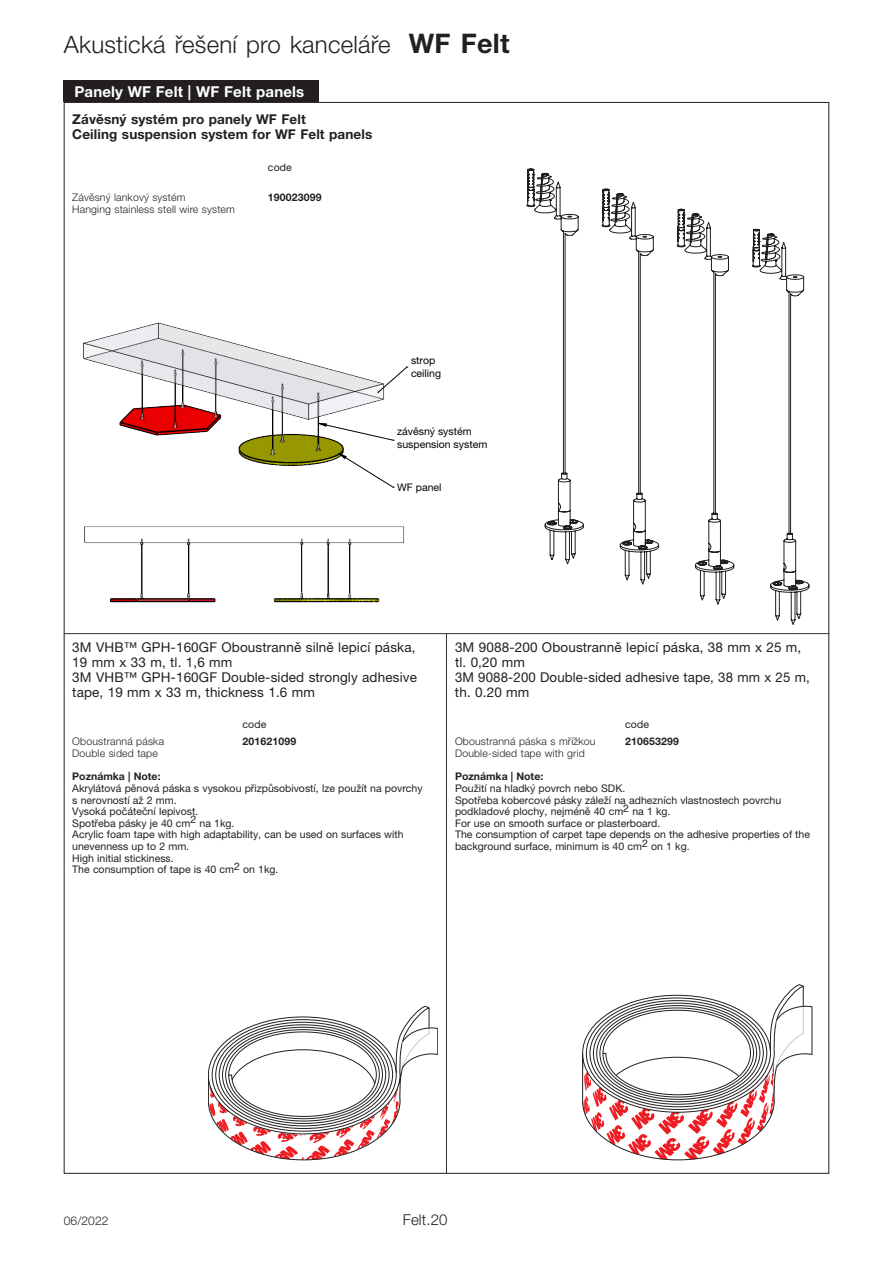
<style>
.page{position:relative;width:893px;height:1263px;background:#fff}
.page>*{position:absolute;margin:0;border:0;box-sizing:border-box;transform-origin:0 0}
.t1{font:300 24px "Helvetica Neue LT Pro";letter-spacing:.01em;color:#231f20}
.t2{font:700 15px "Helvetica Neue LT Pro";letter-spacing:.01em;color:#fff}
.t3{font:300 15px "Helvetica Neue LT Pro";letter-spacing:.01em;color:#231f20}
.t4{font:13.5px/14.9px "Helvetica Neue LT Pro";letter-spacing:.01em;color:#231f20}
.t5{font:700 13.5px/14.9px "Helvetica Neue LT Pro";letter-spacing:.01em;color:#231f20}
.t6{font:300 12px "Helvetica Neue LT Pro";letter-spacing:.01em;color:#231f20}
.t7{font:10.5px/11.6px "Helvetica Neue LT Pro";color:#231f20}
.t8{font:300 10.5px/11.6px "Helvetica Neue LT Pro";letter-spacing:.015em;color:#231f20}
.t9{font:700 10.5px "Helvetica Neue LT Pro";letter-spacing:.015em;color:#231f20}
.t10{font:10.5px/12.6px "Helvetica Neue LT Pro";color:#000}
.s1{font-weight:700;font-size:27px}
</style>
<div class="page">
<svg style="left:526px;top:168px;width:283px;height:457px"></svg>
<img style="left:83px;top:322px;width:236px;height:144px">
<img style="left:84px;top:526px;width:320px;height:77px">
<svg style="left:318px;top:366px;width:90px;height:122px"></svg>
<div style="left:64px;top:81px;width:255px;height:21px;background:#231f20"></div>
<hr style="left:64px;top:633px;width:765px;height:1px;background:#2f3134">
<hr style="left:446px;top:633px;width:1px;height:541px;background:#2f3134">
<svg style="left:208px;top:1006px;width:230px;height:154px"></svg>
<svg style="left:582px;top:984px;width:230px;height:176px"></svg>
<h1 class="t1" style="left:64px;top:30px;width:447px">Akustická řešení pro kanceláře <span class="s1">WF Felt</span></h1>
<h2 class="t2" style="left:74px;top:82px;width:231px">Panely WF Felt | WF Felt panels</h2>
<p class="t5" style="left:72px;top:112px;width:301px">Závěsný systém pro panely WF Felt<br>Ceiling suspension system for WF Felt panels</p>
<p class="t7" style="left:268px;top:162px;width:26px">code</p>
<p class="t8" style="left:72px;top:191px;width:164px">Závěsný lankový systém<br>Hanging stainless stell wire system</p>
<p class="t9" style="left:268px;top:191px;width:55px">190023099</p>
<p class="t10" style="left:411px;top:354px;width:32px">strop ceiling</p>
<p class="t10" style="left:397px;top:425px;width:92px">závěsný systém suspension system</p>
<p class="t10" style="left:397px;top:481px;width:46px">WF panel</p>
<p class="t4" style="left:72px;top:639px;width:346px">3M VHB™ GPH-160GF Oboustranně silně lepicí páska, 19 mm x 33 m, tl. 1,6 mm<br>3M VHB™ GPH-160GF Double-sided strongly adhesive tape, 19 mm x 33 m, thickness 1.6 mm</p>
<p class="t7" style="left:242px;top:719px;width:26px">code</p>
<p class="t8" style="left:72px;top:736px;width:93px">Oboustranná páska<br>Double sided tape</p>
<p class="t9" style="left:242px;top:735px;width:55px">201621099</p>
<p class="t9" style="left:72px;top:770px;width:90px">Poznámka | Note:</p>
<p class="t7" style="left:72px;top:782px;width:352px">Akrylátová pěnová páska s vysokou přizpůsobivostí, lze použít na povrchy s nerovností až 2 mm.<br>Vysoká počáteční lepivost.<br>Spotřeba pásky je 40 cm2 na 1kg.<br>Acrylic foam tape with high adaptability, can be used on surfaces with unevenness up to 2 mm.<br>High initial stickiness.<br>The consumption of tape is 40 cm2 on 1kg.</p>
<p class="t4" style="left:455px;top:639px;width:356px">3M 9088-200 Oboustranně lepicí páska, 38 mm x 25 m, tl. 0,20 mm<br>3M 9088-200 Double-sided adhesive tape, 38 mm x 25 m, th. 0.20 mm</p>
<p class="t7" style="left:625px;top:719px;width:26px">code</p>
<p class="t8" style="left:455px;top:736px;width:142px">Oboustranná páska s mřížkou<br>Double-sided tape with grid</p>
<p class="t9" style="left:625px;top:735px;width:55px">210653299</p>
<p class="t9" style="left:455px;top:770px;width:90px">Poznámka | Note:</p>
<p class="t7" style="left:455px;top:782px;width:357px">Použití na hladký povrch nebo SDK.<br>Spotřeba kobercové pásky záleží na adhezních vlastnostech povrchu podkladové plochy, nejméně 40 cm2 na 1 kg.<br>For use on smooth surface or plasterboard.<br>The consumption of carpet tape depends on the adhesive properties of the background surface, minimum is 40 cm2 on 1 kg.</p>
<p class="t6" style="left:64px;top:1213px;width:46px">06/2022</p>
<h2 class="t3" style="left:403px;top:1210px;width:46px">Felt.20</h2>
</div>
